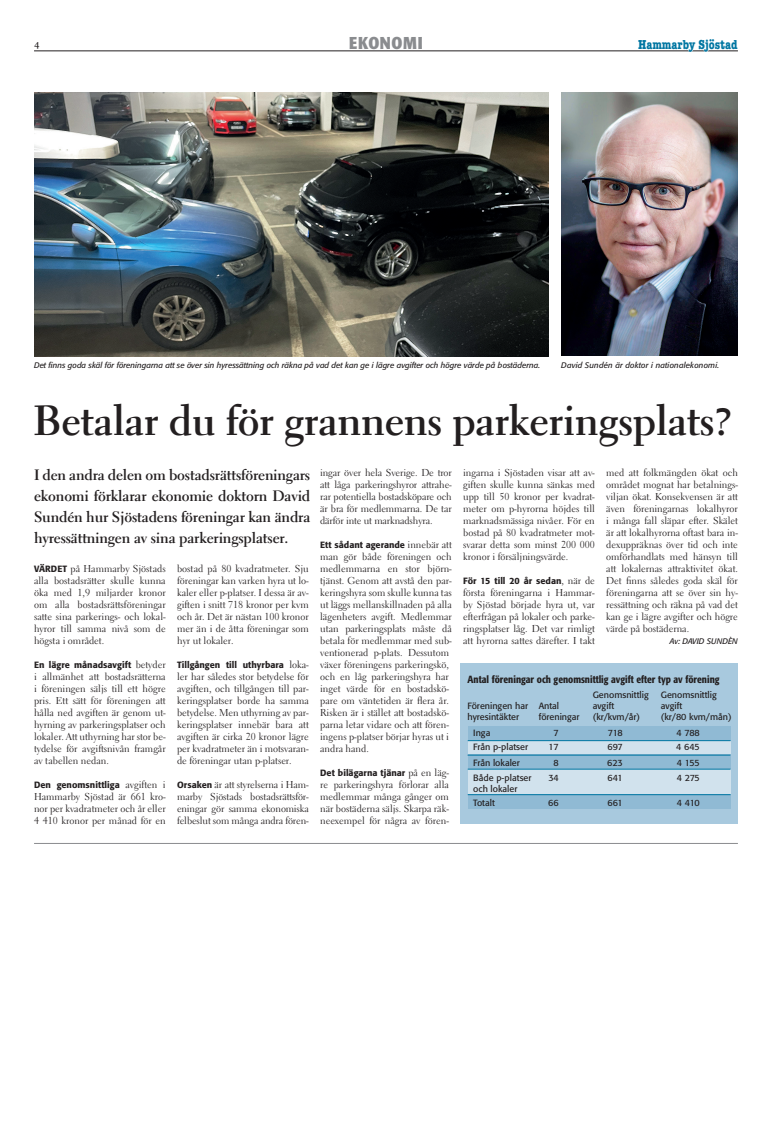
<style>
.page{position:relative;width:772px;height:1129px;background:#fff}
.page>*{position:absolute;margin:0;border:0;box-sizing:border-box;transform-origin:0 0}
.t1{font:700 42px "Electra LH";letter-spacing:-.01em;color:#231f20}
.t2{font:700 condensed 17px "Formata";letter-spacing:.035em;color:#8a8c8f}
.t3{font:700 15px/21px "Electra LH";letter-spacing:-.01em;color:#231f20;text-align:justify}
.t4{font:700 condensed 13.4px "American Typewriter";color:#0076a2}
.t5{font:500 11px "Minion Pro";color:#231f20}
.t6{font:500 condensed 10.3px "Formata";color:#231f20}
.t7{font:10px/12px "Electra LH";color:#231f20;text-align:justify}
.t8{font:9px/14px "Formata";color:#231f20}
.t9{font:500 9px "Formata";color:#231f20}
.t10{font:italic 8px "Formata";letter-spacing:-.005em;color:#231f20}
.s1{font-family:"Formata";font-weight:500;font-size:9px}
.s2{font-family:"Electra LH";font-weight:400;font-size:10px}
</style>
<div class="page">
<hr style="left:34px;top:51px;width:703px;height:1px;background:#231f20">
<svg style="left:637px;top:50px;width:100px;height:2px"></svg>
<hr style="left:34px;top:843px;width:703px;height:1px;background:#8a8c8f">
<svg style="left:284px;top:356px;width:158px;height:1px"></svg>
<img style="left:561px;top:92px;width:176px;height:264px">
<img style="left:34px;top:92px;width:514px;height:264px">
<div style="left:460px;top:663px;width:277px;height:160px;background:#a8c9de"></div>
<div style="left:467px;top:740px;width:263px;height:14px;background:#d1e2ed"></div>
<div style="left:467px;top:754px;width:263px;height:14px;background:#90bad4"></div>
<div style="left:467px;top:768px;width:263px;height:27px;background:#d1e2ed"></div>
<div style="left:467px;top:794px;width:263px;height:14px;background:#90bad4"></div>
<div style="left:467px;top:726px;width:263px;height:14px;background:#90bad4"></div>
<hr style="left:467px;top:740px;width:263px;height:1px;background:#0076a2">
<hr style="left:467px;top:768px;width:263px;height:1px;background:#0076a2">
<hr style="left:467px;top:794px;width:263px;height:1px;background:#0076a2">
<hr style="left:467px;top:754px;width:262px;height:1px;background:#0076a2">
<p class="t5" style="left:34px;top:36px;width:7px">4</p>
<h2 class="t2" style="left:349px;top:32px;width:75px">EKONOMI</h2>
<h3 class="t4" style="left:637px;top:34px;width:101px">Hammarby Sjöstad</h3>
<p class="t10" style="left:34px;top:360px;width:507px">Det finns goda skäl för föreningarna att se över sin hyressättning och räkna på vad det kan ge i lägre avgifter och högre värde på bostäderna.</p>
<p class="t10" style="left:561px;top:360px;width:159px">David Sundén är doktor i nationalekonomi.</p>
<h1 class="t1" style="left:33px;top:395px;width:700px">Betalar du för grannens parkeringsplats?</h1>
<h3 class="t3" style="left:34px;top:464px;width:277px">I den andra delen om bostadsrättsföreningars ekonomi förklarar ekonomie doktorn David Sundén hur Sjöstadens föreningar kan ändra hyressättningen av sina parkeringsplatser.</h3>
<p class="t7" style="left:34px;top:562px;width:133px"><span class="s1">VÄRDET</span> på Hammarby Sjöstads alla bostadsrätter skulle kunna öka med 1,9 miljarder kronor om alla bostadsrättsföreningar satte sina parkerings- och lokal&shy;hyror till samma nivå som de högsta i området.</p>
<p class="t9" style="left:34px;top:659px;width:133px">En lägre månadsavgift <span class="s2">betyder</span></p>
<p class="t7" style="left:34px;top:670px;width:133px">i allmänhet att bostadsrätterna i föreningen säljs till ett högre pris. Ett sätt för föreningen att hålla ned avgiften är genom ut&shy;hyrning av parkeringsplatser och lokaler. Att uthyrning har stor be&shy;tydelse för avgiftsnivån framgår av tabellen nedan.</p>
<p class="t9" style="left:34px;top:779px;width:133px">Den genomsnittliga <span class="s2">avgiften i</span></p>
<p class="t7" style="left:34px;top:790px;width:133px">Hammarby Sjöstad är 661 kro&shy;nor per kvadratmeter och år eller 4 410 kronor per månad för en</p>
<p class="t7" style="left:177px;top:562px;width:133px">bostad på 80 kvadratmeter. Sju föreningar kan varken hyra ut lo&shy;kaler eller p-platser. I dessa är av&shy;giften i snitt 718 kronor per kvm och år. Det är nästan 100 kronor mer än i de åtta föreningar som hyr ut lokaler.</p>
<p class="t9" style="left:177px;top:659px;width:133px">Tillgången till uthyrbara <span class="s2">loka-</span></p>
<p class="t7" style="left:177px;top:670px;width:133px">ler har således stor betydelse för avgiften, och tillgången till par&shy;keringsplatser borde ha samma betydelse. Men uthyrning av par&shy;keringsplatser innebär bara att avgiften är cirka 20 kronor lägre per kvadratmeter än i motsvaran&shy;de föreningar utan p-platser.</p>
<p class="t7" style="left:177px;top:778px;width:133px"><span class="s1">Orsaken</span> är att styrelserna i Ham&shy;marby Sjöstads bostadsrättsför&shy;eningar gör samma ekonomiska felbeslut som många andra fören-</p>
<p class="t7" style="left:320px;top:466px;width:133px">ingar över hela Sverige. De tror att låga parkeringshyror attrahe&shy;rar potentiella bostadsköpare och är bra för medlemmarna. De tar därför inte ut marknadshyra.</p>
<p class="t9" style="left:320px;top:539px;width:133px">Ett sådant agerande <span class="s2">innebär att</span></p>
<p class="t7" style="left:320px;top:550px;width:133px;text-align:left">man gör både föreningen och medlemmarna en stor björn&shy;tjänst. Genom att avstå den par&shy;keringshyra som skulle kunna tas ut läggs mellanskillnaden på alla lägenheters avgift. Medlemmar utan parkeringsplats måste då betala för medlemmar med sub&shy;ventionerad p-plats. Dessutom växer föreningens parkeringskö, och en låg parkeringshyra har inget värde för en bostadskö&shy;pare om väntetiden är flera år.<br>Risken är i stället att bostadskö&shy;parna letar vidare och att fören&shy;ingens p-platser börjar hyras ut i andra hand.</p>
<p class="t9" style="left:320px;top:767px;width:130px">Det bilägarna tjänar <span class="s2">på en läg-</span></p>
<p class="t7" style="left:320px;top:778px;width:130px">re parkeringshyra förlorar alla medlemmar många gånger om när bostäderna säljs. Skarpa räk&shy;neexempel för några av fören-</p>
<p class="t7" style="left:463px;top:466px;width:133px">ingarna i Sjöstaden visar att av&shy;giften skulle kunna sänkas med upp till 50 kronor per kvadrat&shy;meter om p-hyrorna höjdes till marknadsmässiga nivåer. För en bostad på 80 kvadratmeter mot&shy;svarar detta som minst 200 000 kronor i försäljningsvärde.</p>
<p class="t9" style="left:463px;top:575px;width:133px">För 15 till 20 år sedan<span class="s2">, när de</span></p>
<p class="t7" style="left:463px;top:586px;width:133px">första föreningarna i Hammar&shy;by Sjöstad började hyra ut, var efterfrågan på lokaler och parke&shy;ringsplatser låg. Det var rimligt att hyrorna sattes därefter. I takt</p>
<p class="t7" style="left:605px;top:466px;width:133px">med att folkmängden ökat och området mognat har betalnings&shy;viljan ökat. Konsekvensen är att även föreningarnas lokalhyror i många fall släpar efter. Skälet är att lokalhyrorna oftast bara in&shy;dexuppräknas över tid och inte omförhandlats med hänsyn till att lokalernas attraktivitet ökat.<br>Det finns således goda skäl för föreningarna att se över sin hy&shy;ressättning och räkna på vad det kan ge i lägre avgifter och högre värde på bostäderna.</p>
<p class="t10" style="left:669px;top:636px;width:69px">Av: DAVID SUNDÈN</p>
<p class="t6" style="left:467px;top:672px;width:253px">Antal föreningar och genomsnittlig avgift efter typ av förening</p>
<p class="t8" style="left:592px;top:687px;width:57px">Genomsnittlig</p>
<p class="t8" style="left:660px;top:687px;width:57px">Genomsnittlig</p>
<p class="t8" style="left:467px;top:698px;width:93px">Föreningen har Antal</p>
<p class="t8" style="left:592px;top:698px;width:23px">avgift</p>
<p class="t8" style="left:660px;top:698px;width:23px">avgift</p>
<p class="t8" style="left:467px;top:709px;width:53px">hyresintäkter</p>
<p class="t8" style="left:538px;top:709px;width:42px">föreningar</p>
<p class="t8" style="left:592px;top:709px;width:49px">(kr/kvm/år)</p>
<p class="t8" style="left:660px;top:709px;width:72px">(kr/80 kvm/mån)</p>
<p class="t8" style="left:473px;top:725px;width:19px">Inga</p>
<p class="t8" style="left:553px;top:725px;width:7px">7</p>
<p class="t8" style="left:607px;top:725px;width:17px">718</p>
<p class="t8" style="left:676px;top:725px;width:25px">4 788</p>
<p class="t8" style="left:473px;top:739px;width:56px">Från p-platser</p>
<p class="t8" style="left:548px;top:739px;width:12px">17</p>
<p class="t8" style="left:607px;top:739px;width:17px">697</p>
<p class="t8" style="left:675px;top:739px;width:25px">4 645</p>
<p class="t8" style="left:473px;top:755px;width:48px">Från lokaler</p>
<p class="t8" style="left:553px;top:755px;width:7px">8</p>
<p class="t8" style="left:606px;top:755px;width:17px">623</p>
<p class="t8" style="left:676px;top:755px;width:25px">4 155</p>
<p class="t8" style="left:473px;top:770px;width:60px">Både p-platser</p>
<p class="t8" style="left:548px;top:770px;width:12px">34</p>
<p class="t8" style="left:607px;top:770px;width:17px">641</p>
<p class="t8" style="left:676px;top:770px;width:25px">4 275</p>
<p class="t8" style="left:473px;top:781px;width:46px">och lokaler<br>Totalt</p>
<p class="t8" style="left:548px;top:795px;width:12px">66</p>
<p class="t8" style="left:607px;top:795px;width:17px">661</p>
<p class="t8" style="left:676px;top:795px;width:24px">4 410</p>
</div>
